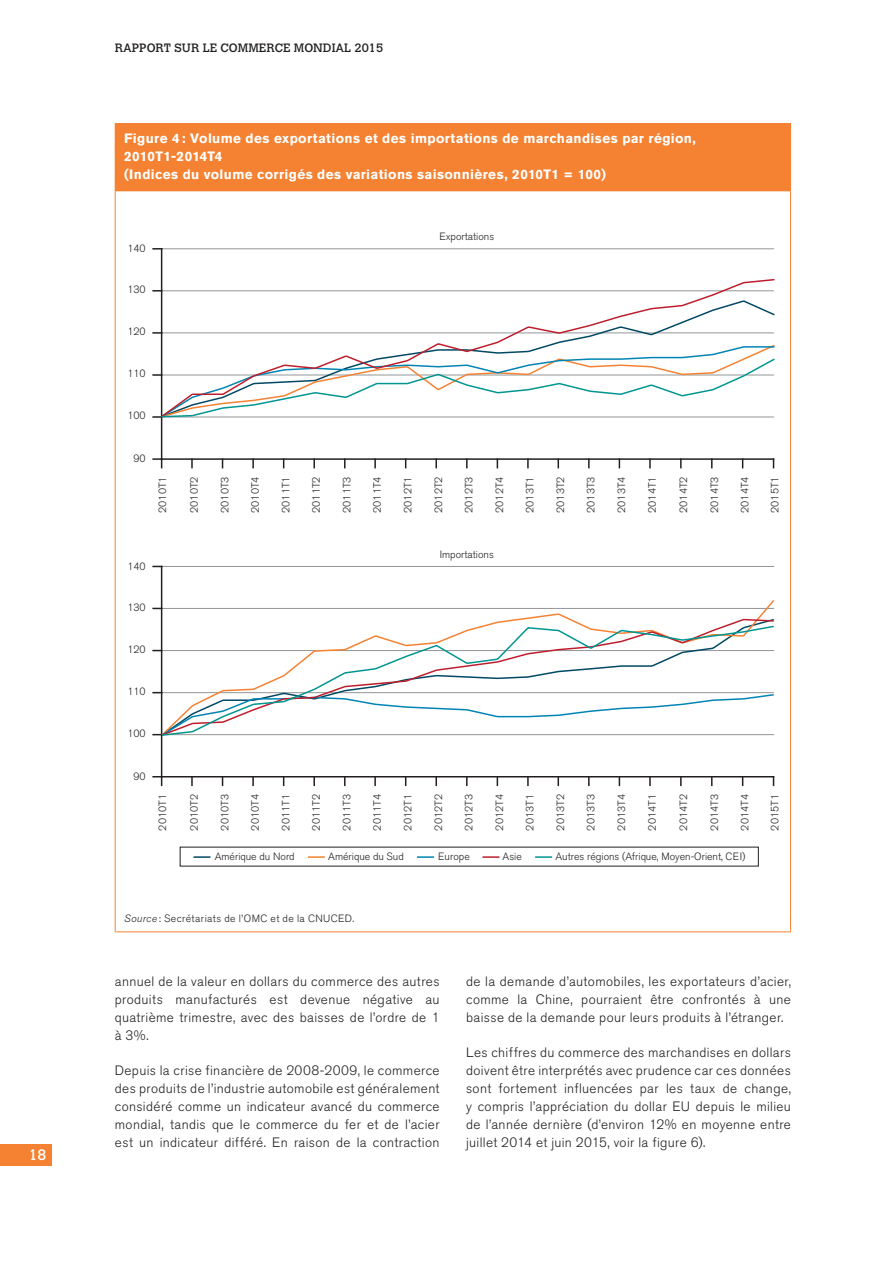
<style>
.page{position:relative;width:893px;height:1263px;background:#fff}
.page>*{position:absolute;margin:0;border:0;box-sizing:border-box;transform-origin:0 0}
.t1{font:15px "Calvert MT Std";color:#fff}
.Texte_courant_Fr{font:300 13.5px/18px "Akzidenz Grotesk BE";letter-spacing:.03em;color:#231f20;text-align:justify}
.Titres_Figure_Tablea{font:700 13.5px/18px "Akzidenz Grotesk BE";letter-spacing:.03em;color:#fff}
.t2{font:12px "Calvert";color:#231f20}
.Sources{font:300 10.5px "Akzidenz Grotesk BE";color:#231f20}
.Sources-2{font:300 10.5px "Akzidenz Grotesk BE";letter-spacing:.04em;color:#231f20}
.s1{font-style:italic}
</style>
<div class="page">
<div style="left:0;top:1144px;width:51px;height:21px;background:#f48232"></div>
<div style="left:115px;top:124px;width:675px;height:67px;background:#f48232"></div>
<hr style="left:115px;top:190px;width:676px;height:1px;background:#f48232">
<hr style="left:115px;top:123px;width:676px;height:1px;background:#f48232">
<hr style="left:790px;top:124px;width:1px;height:66px;background:#f48232">
<hr style="left:115px;top:191px;width:1px;height:723px;background:#f48232">
<hr style="left:790px;top:191px;width:1px;height:723px;background:#f48232">
<svg style="left:115px;top:914px;width:1px;height:17px"></svg>
<svg style="left:790px;top:914px;width:1px;height:17px"></svg>
<hr style="left:115px;top:931px;width:676px;height:1px;background:#f48232">
<hr style="left:162px;top:249px;width:611px;height:1px;background:#939598">
<svg style="left:153px;top:332px;width:6px;height:2px"></svg>
<svg style="left:153px;top:290px;width:6px;height:2px"></svg>
<svg style="left:153px;top:248px;width:9px;height:2px"></svg>
<svg style="left:153px;top:458px;width:9px;height:10px"></svg>
<svg style="left:191px;top:460px;width:2px;height:8px"></svg>
<svg style="left:252px;top:460px;width:2px;height:8px"></svg>
<svg style="left:313px;top:460px;width:2px;height:8px"></svg>
<svg style="left:344px;top:460px;width:2px;height:8px"></svg>
<svg style="left:374px;top:460px;width:2px;height:8px"></svg>
<svg style="left:435px;top:460px;width:2px;height:8px"></svg>
<svg style="left:466px;top:460px;width:2px;height:8px"></svg>
<svg style="left:527px;top:460px;width:2px;height:8px"></svg>
<svg style="left:557px;top:460px;width:2px;height:8px"></svg>
<svg style="left:588px;top:460px;width:2px;height:8px"></svg>
<svg style="left:649px;top:460px;width:2px;height:8px"></svg>
<hr style="left:162px;top:458px;width:611px;height:2px;background:#231f20">
<svg style="left:680px;top:459px;width:2px;height:9px"></svg>
<hr style="left:161px;top:249px;width:1px;height:210px;background:#231f20">
<hr style="left:162px;top:566px;width:611px;height:1px;background:#939598">
<svg style="left:153px;top:776px;width:9px;height:9px"></svg>
<svg style="left:191px;top:777px;width:2px;height:8px"></svg>
<svg style="left:252px;top:777px;width:2px;height:8px"></svg>
<svg style="left:313px;top:777px;width:2px;height:8px"></svg>
<svg style="left:344px;top:777px;width:2px;height:8px"></svg>
<svg style="left:374px;top:777px;width:2px;height:8px"></svg>
<svg style="left:435px;top:777px;width:2px;height:8px"></svg>
<svg style="left:466px;top:777px;width:2px;height:8px"></svg>
<svg style="left:527px;top:777px;width:2px;height:8px"></svg>
<svg style="left:557px;top:777px;width:2px;height:8px"></svg>
<svg style="left:588px;top:777px;width:2px;height:8px"></svg>
<svg style="left:649px;top:777px;width:2px;height:8px"></svg>
<hr style="left:162px;top:776px;width:611px;height:1px;background:#231f20">
<svg style="left:680px;top:777px;width:2px;height:8px"></svg>
<hr style="left:161px;top:566px;width:1px;height:211px;background:#231f20">
<svg style="left:193px;top:856px;width:17px;height:2px"></svg>
<svg style="left:308px;top:856px;width:17px;height:2px"></svg>
<svg style="left:417px;top:856px;width:17px;height:2px"></svg>
<svg style="left:482px;top:856px;width:17px;height:2px"></svg>
<svg style="left:535px;top:856px;width:17px;height:2px"></svg>
<svg style="left:159px;top:278px;width:616px;height:141px"></svg>
<svg style="left:153px;top:357px;width:622px;height:61px"></svg>
<svg style="left:160px;top:598px;width:615px;height:20px"></svg>
<svg style="left:160px;top:618px;width:614px;height:7px"></svg>
<svg style="left:160px;top:625px;width:614px;height:112px"></svg>
<p class="t1" style="left:29px;top:1146px;width:19px">18</p>
<p class="t2" style="left:115px;top:40px;width:270px">RAPPORT SUR LE COMMERCE MONDIAL 2015</p>
<p class="Titres_Figure_Tablea" style="left:124px;top:129px;width:573px">Figure 4 : Volume des exportations et des importations de marchandises par région,<br>2010T1-2014T4<br>(Indices du volume corrigés des variations saisonnières, 2010T1 = 100)</p>
<p class="Sources" style="left:127px;top:242px;width:20px">140</p>
<p class="Sources" style="left:127px;top:283px;width:20px">130</p>
<p class="Sources" style="left:127px;top:325px;width:20px">120</p>
<p class="Sources" style="left:127px;top:367px;width:20px">110</p>
<p class="Sources" style="left:127px;top:409px;width:20px">100</p>
<p class="Sources" style="left:439px;top:230px;width:56px">Exportations</p>
<p class="Sources" style="left:133px;top:453px;width:14px">90</p>
<p class="Sources" style="left:157px;top:513px;width:38px;rotate:-90deg">2010T1</p>
<p class="Sources" style="left:188px;top:513px;width:38px;rotate:-90deg">2010T2</p>
<p class="Sources" style="left:219px;top:513px;width:38px;rotate:-90deg">2010T3</p>
<p class="Sources" style="left:249px;top:513px;width:38px;rotate:-90deg">2010T4</p>
<p class="Sources" style="left:280px;top:513px;width:38px;rotate:-90deg">2011T1</p>
<p class="Sources" style="left:310px;top:513px;width:38px;rotate:-90deg">2011T2</p>
<p class="Sources" style="left:341px;top:513px;width:38px;rotate:-90deg">2011T3</p>
<p class="Sources" style="left:371px;top:513px;width:38px;rotate:-90deg">2011T4</p>
<p class="Sources" style="left:402px;top:513px;width:38px;rotate:-90deg">2012T1</p>
<p class="Sources" style="left:432px;top:513px;width:38px;rotate:-90deg">2012T2</p>
<p class="Sources" style="left:463px;top:513px;width:38px;rotate:-90deg">2012T3</p>
<p class="Sources" style="left:494px;top:513px;width:38px;rotate:-90deg">2012T4</p>
<p class="Sources" style="left:524px;top:513px;width:38px;rotate:-90deg">2013T1</p>
<p class="Sources" style="left:555px;top:513px;width:38px;rotate:-90deg">2013T2</p>
<p class="Sources" style="left:585px;top:513px;width:38px;rotate:-90deg">2013T3</p>
<p class="Sources" style="left:616px;top:513px;width:38px;rotate:-90deg">2013T4</p>
<p class="Sources" style="left:646px;top:513px;width:38px;rotate:-90deg">2014T1</p>
<p class="Sources" style="left:678px;top:513px;width:38px;rotate:-90deg">2014T2</p>
<p class="Sources" style="left:708px;top:513px;width:38px;rotate:-90deg">2014T3</p>
<p class="Sources" style="left:739px;top:513px;width:38px;rotate:-90deg">2014T4</p>
<p class="Sources" style="left:769px;top:513px;width:38px;rotate:-90deg">2015T1</p>
<p class="Sources" style="left:127px;top:560px;width:20px">140</p>
<p class="Sources" style="left:127px;top:601px;width:20px">130</p>
<p class="Sources" style="left:127px;top:643px;width:20px">120</p>
<p class="Sources" style="left:127px;top:685px;width:20px">110</p>
<p class="Sources" style="left:127px;top:727px;width:20px">100</p>
<p class="Sources" style="left:440px;top:548px;width:56px">Importations</p>
<p class="Sources" style="left:133px;top:770px;width:14px">90</p>
<p class="Sources" style="left:157px;top:830px;width:38px;rotate:-90deg">2010T1</p>
<p class="Sources" style="left:188px;top:830px;width:38px;rotate:-90deg">2010T2</p>
<p class="Sources" style="left:219px;top:830px;width:38px;rotate:-90deg">2010T3</p>
<p class="Sources" style="left:249px;top:830px;width:38px;rotate:-90deg">2010T4</p>
<p class="Sources" style="left:280px;top:830px;width:38px;rotate:-90deg">2011T1</p>
<p class="Sources" style="left:310px;top:830px;width:38px;rotate:-90deg">2011T2</p>
<p class="Sources" style="left:341px;top:830px;width:38px;rotate:-90deg">2011T3</p>
<p class="Sources" style="left:371px;top:830px;width:38px;rotate:-90deg">2011T4</p>
<p class="Sources" style="left:402px;top:830px;width:38px;rotate:-90deg">2012T1</p>
<p class="Sources" style="left:432px;top:830px;width:38px;rotate:-90deg">2012T2</p>
<p class="Sources" style="left:463px;top:830px;width:38px;rotate:-90deg">2012T3</p>
<p class="Sources" style="left:494px;top:830px;width:38px;rotate:-90deg">2012T4</p>
<p class="Sources" style="left:524px;top:830px;width:38px;rotate:-90deg">2013T1</p>
<p class="Sources" style="left:555px;top:830px;width:38px;rotate:-90deg">2013T2</p>
<p class="Sources" style="left:585px;top:830px;width:38px;rotate:-90deg">2013T3</p>
<p class="Sources" style="left:616px;top:830px;width:38px;rotate:-90deg">2013T4</p>
<p class="Sources" style="left:646px;top:830px;width:38px;rotate:-90deg">2014T1</p>
<p class="Sources" style="left:678px;top:830px;width:38px;rotate:-90deg">2014T2</p>
<p class="Sources" style="left:708px;top:830px;width:38px;rotate:-90deg">2014T3</p>
<p class="Sources" style="left:739px;top:830px;width:38px;rotate:-90deg">2014T4</p>
<p class="Sources" style="left:769px;top:830px;width:38px;rotate:-90deg">2015T1</p>
<p class="Sources" style="left:215px;top:851px;width:82px">Amérique du Nord</p>
<p class="Sources" style="left:328px;top:851px;width:77px">Amérique du Sud</p>
<p class="Sources" style="left:438px;top:851px;width:33px">Europe</p>
<p class="Sources" style="left:503px;top:851px;width:21px">Asie</p>
<p class="Sources" style="left:555px;top:851px;width:191px">Autres régions (Afrique, Moyen-Orient, CEI)</p>
<p class="Sources-2" style="left:124px;top:912px;width:232px"><span class="s1">Source</span> : Secrétariats de l’OMC et de la CNUCED.</p>
<p class="Texte_courant_Fr" style="left:115px;top:972px;width:326px">annuel de la valeur en dollars du commerce des autres produits manufacturés est devenue négative au quatrième trimestre, avec des baisses de l’ordre de 1 à 3%.</p>
<p class="Texte_courant_Fr" style="left:115px;top:1061px;width:326px">Depuis la crise financière de 2008-2009, le commerce des produits de l’industrie automobile est généralement considéré comme un indicateur avancé du commerce mondial, tandis que le commerce du fer et de l’acier est un indicateur différé. En raison de la contraction</p>
<p class="Texte_courant_Fr" style="left:466px;top:972px;width:326px">de la demande d’automobiles, les exportateurs d’acier, comme la Chine, pourraient être confrontés à une baisse de la demande pour leurs produits à l’étranger.</p>
<p class="Texte_courant_Fr" style="left:466px;top:1043px;width:326px">Les chiffres du commerce des marchandises en dollars doivent être interprétés avec prudence car ces données sont fortement influencées par les taux de change, y compris l’appréciation du dollar EU depuis le milieu de l’année dernière (d’environ 12% en moyenne entre juillet 2014 et juin 2015, voir la figure 6).</p>
</div>
